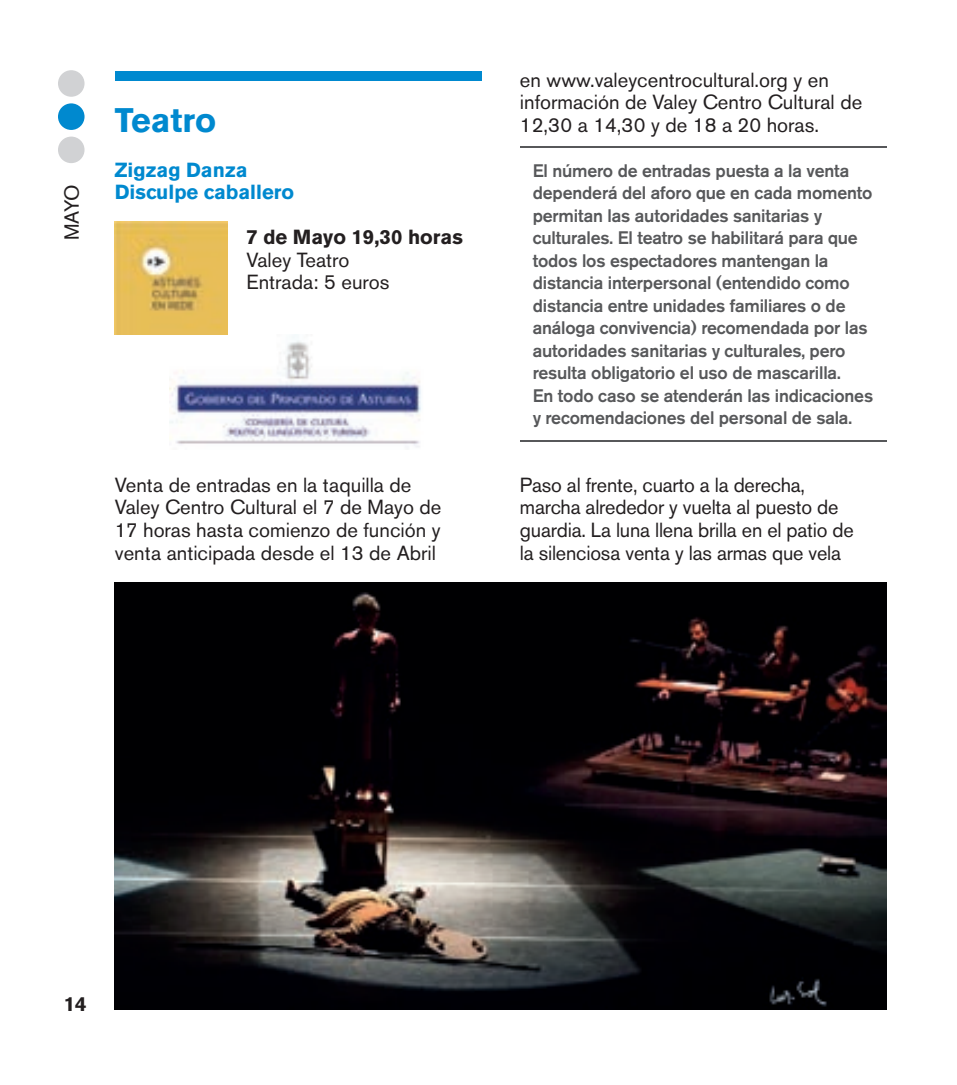
<style>
.page{position:relative;width:957px;height:1085px;background:#fff}
.page>*{position:absolute;margin:0;border:0;box-sizing:border-box;transform-origin:0 0}
.t1{font:700 33.75px "Akzidenz Grotesk BE";color:#0089cf}
.t2{font:20.25px/22.5px "Akzidenz Grotesk BE";color:#231f20}
.t3{font:700 20.25px/22.5px "Akzidenz Grotesk BE";color:#0089cf}
.t4{font:700 20.25px "Akzidenz Grotesk BE";color:#231f20}
.t5{font:500 18px/22.5px "Akzidenz Grotesk BE";letter-spacing:-.01em;color:#57585a}
</style>
<div class="page">
<div style="left:58px;top:136px;width:27px;height:27px;background:#d1d2d4;border-radius:50%"></div>
<div style="left:58px;top:103px;width:27px;height:27px;background:#0089cf;border-radius:50%"></div>
<div style="left:58px;top:70px;width:27px;height:27px;background:#d1d2d4;border-radius:50%"></div>
<div style="left:115px;top:72px;width:367px;height:9px;background:#0089cf"></div>
<hr style="left:520px;top:147px;width:367px;height:1px;background:#57585a">
<hr style="left:520px;top:440px;width:367px;height:1px;background:#57585a">
<img style="left:115px;top:582px;width:772px;height:427px">
<img style="left:170px;top:334px;width:251px;height:113px">
<img style="left:115px;top:222px;width:112px;height:112px">
<p class="t2" style="left:61px;top:240px;width:58px;rotate:-90deg">MAYO</p>
<h1 class="t1" style="left:115px;top:100px;width:103px">Teatro</h1>
<p class="t3" style="left:115px;top:159px;width:181px">Zigzag Danza<br>Disculpe caballero</p>
<p class="t4" style="left:246px;top:225px;width:218px">7 de Mayo 19,30 horas</p>
<p class="t2" style="left:246px;top:248px;width:145px">Valey Teatro<br>Entrada: 5 euros</p>
<p class="t2" style="left:115px;top:473px;width:328px">Venta de entradas en la taquilla de Valey Centro Cultural el 7 de Mayo de 17 horas hasta comienzo de función y venta anticipada desde el 13 de Abril</p>
<p class="t2" style="left:520px;top:68px;width:344px">en www.valeycentrocultural.org y en información de Valey Centro Cultural de<br>12,30 a 14,30 y de 18 a 20 horas.</p>
<p class="t5" style="left:533px;top:159px;width:342px">El número de entradas puesta a la venta dependerá del aforo que en cada momento permitan las autoridades sanitarias y culturales. El teatro se habilitará para que todos los espectadores mantengan la distancia interpersonal (entendido como distancia entre unidades familiares o de análoga convivencia) recomendada por las autoridades sanitarias y culturales, pero resulta obligatorio el uso de mascarilla.<br>En todo caso se atenderán las indicaciones y recomendaciones del personal de sala.</p>
<p class="t2" style="left:520px;top:473px;width:335px">Paso al frente, cuarto a la derecha, marcha alrededor y vuelta al puesto de guardia. La luna llena brilla en el patio de la silenciosa venta y las armas que vela</p>
<p class="t4" style="left:64px;top:991px;width:24px">14</p>
</div>
